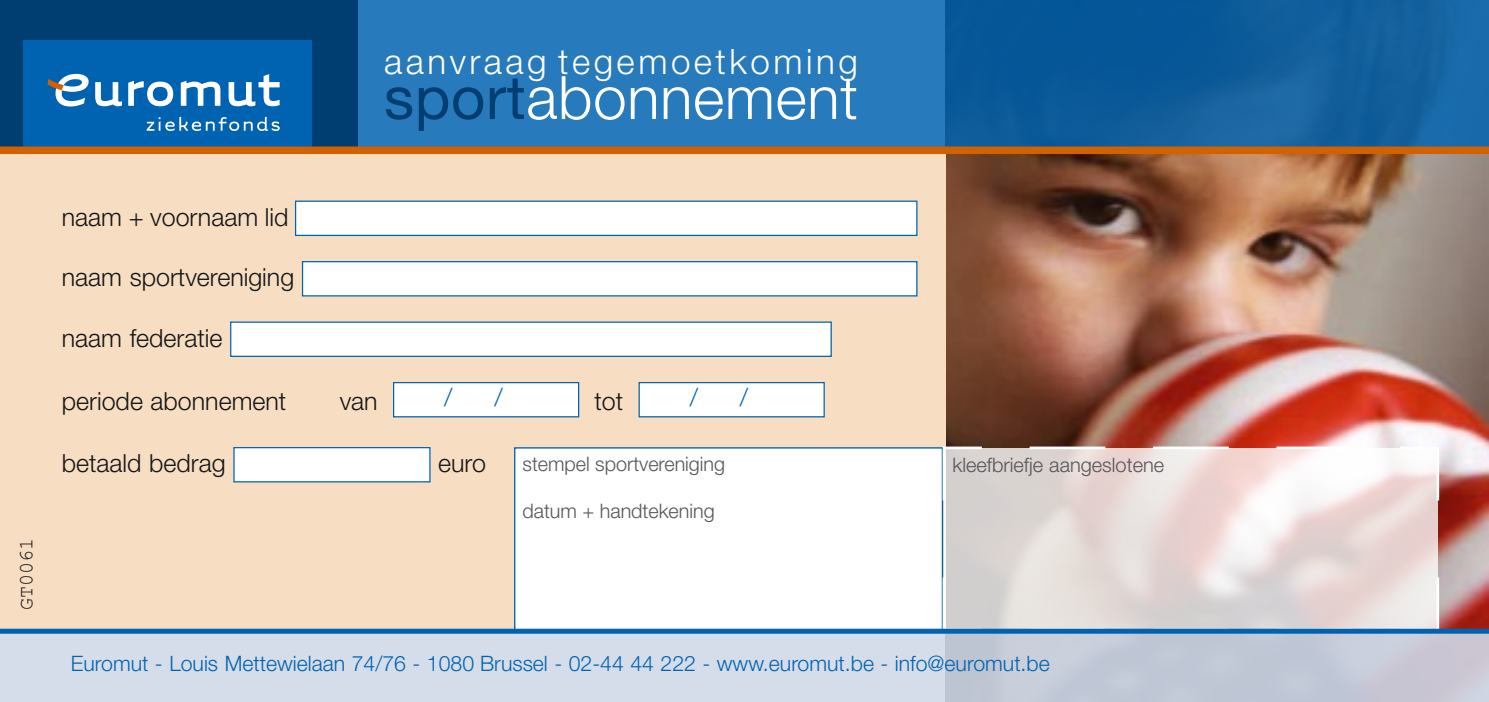
<style>
.page{position:relative;width:1489px;height:702px;background:#fff}
.page>*{position:absolute;margin:0;border:0;box-sizing:border-box;transform-origin:0 0}
.t1{font:300 60px "Helvetica Neue";letter-spacing:.01em;color:#fff}
.t2{font:300 35px "Helvetica Neue";letter-spacing:.1em;color:#fff}
.t3{font:300 25px "Helvetica Neue";color:#151518}
.t4{font:300 25px "Helvetica Neue";color:#0063b1}
.t5{font:300 21.25px "Helvetica Neue";color:#0063b1}
.t6{font:300 20px "Helvetica Neue";color:#555459}
.t7{font:20px "Courier New";color:#151518}
.s1{font-weight:400;color:#003e72}
</style>
<div class="page">
<img style="left:945px;top:154px;width:543px;height:474px">
<div style="left:0;top:154px;width:945px;height:477px;background:#f7dec2"></div>
<svg style="left:0;top:633px;width:1488px;height:69px"></svg>
<svg style="left:358px;top:0;width:1130px;height:146px;fill:#277abc"></svg>
<div style="left:295px;top:201px;width:621px;height:34px;background:#fff"></div>
<div style="left:295px;top:200px;width:622px;height:36px;border:1px solid #0063b1"></div>
<div style="left:302px;top:262px;width:614px;height:34px;background:#fff"></div>
<div style="left:302px;top:261px;width:615px;height:35px;border:1px solid #0063b1"></div>
<div style="left:231px;top:322px;width:600px;height:34px;background:#fff"></div>
<div style="left:230px;top:321px;width:601px;height:36px;border:1px solid #0063b1"></div>
<div style="left:393px;top:382px;width:185px;height:35px;background:#fff"></div>
<div style="left:393px;top:382px;width:186px;height:35px;border:1px solid #0063b1"></div>
<div style="left:639px;top:382px;width:185px;height:35px;background:#fff"></div>
<div style="left:638px;top:382px;width:186px;height:35px;border:1px solid #0063b1"></div>
<div style="left:234px;top:447px;width:196px;height:35px;background:#fff"></div>
<div style="left:233px;top:447px;width:197px;height:35px;border:1px solid #0063b1"></div>
<div style="left:0;top:0;width:358px;height:154px;background:#003e72"></div>
<div style="left:23px;top:41px;width:289px;height:106px;background:#0063b1"></div>
<svg style="left:47px;top:74px;width:42px;height:32px"></svg>
<svg style="left:95px;top:80px;width:79px;height:27px"></svg>
<svg style="left:180px;top:80px;width:41px;height:26px"></svg>
<svg style="left:228px;top:74px;width:52px;height:33px"></svg>
<svg style="left:147px;top:117px;width:133px;height:14px"></svg>
<div style="left:0;top:146px;width:1488px;height:8px;background:#d46100"></div>
<div style="left:514px;top:448px;width:428px;height:182px;background:#fff"></div>
<svg style="left:941px;top:445px;width:499px;height:183px"></svg>
<div style="left:0;top:628px;width:1488px;height:5px;background:#0063b1"></div>
<p class="t2" style="left:384px;top:40px;width:475px">aanvraag tegemoetkoming</p>
<p class="t1" style="left:384px;top:61px;width:475px"><span class="s1">sport</span>abonnement</p>
<p class="t7" style="left:17px;top:610px;width:73px;rotate:-90deg">GT0061</p>
<p class="t3" style="left:62px;top:202px;width:228px">naam + voornaam lid</p>
<p class="t3" style="left:62px;top:262px;width:234px">naam sportvereniging</p>
<p class="t3" style="left:62px;top:323px;width:162px">naam federatie</p>
<p class="t3" style="left:62px;top:386px;width:226px">periode abonnement</p>
<p class="t3" style="left:340px;top:386px;width:39px">van</p>
<p class="t4" style="left:444px;top:382px;width:10px">/</p>
<p class="t4" style="left:494px;top:382px;width:10px">/</p>
<p class="t3" style="left:594px;top:386px;width:30px">tot</p>
<p class="t4" style="left:690px;top:382px;width:10px">/</p>
<p class="t4" style="left:740px;top:382px;width:10px">/</p>
<p class="t3" style="left:62px;top:448px;width:165px">betaald bedrag</p>
<p class="t3" style="left:438px;top:448px;width:49px">euro</p>
<p class="t6" style="left:522px;top:452px;width:204px">stempel sportvereniging</p>
<p class="t6" style="left:522px;top:498px;width:194px">datum + handtekening</p>
<p class="t6" style="left:952px;top:452px;width:213px">kleefbriefje aangeslotene</p>
<p class="t5" style="left:71px;top:650px;width:980px">Euromut - Louis Mettewielaan 74/76 - 1080 Brussel - 02-44 44 222 - www.euromut.be - info@euromut.be</p>
</div>
